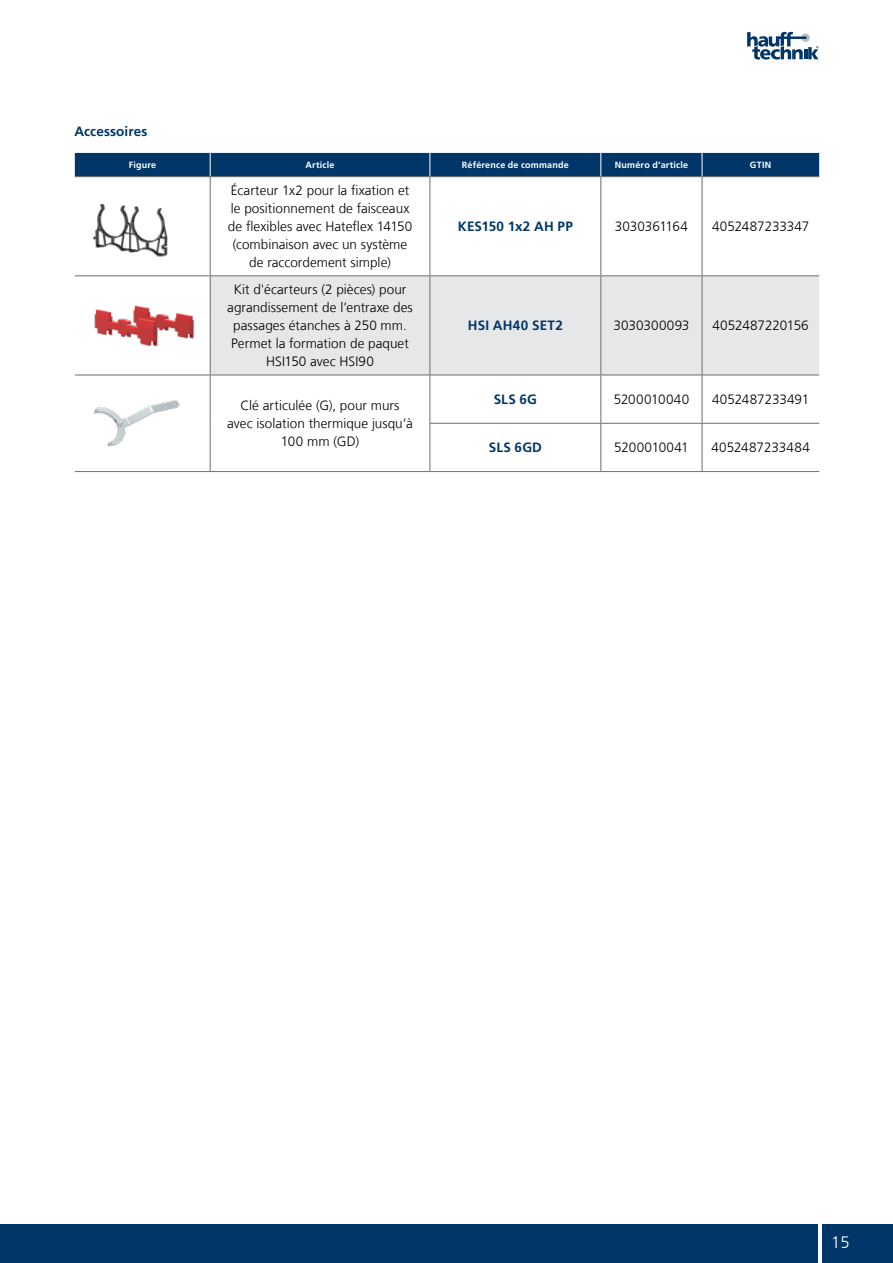
<style>
.page{position:relative;width:893px;height:1263px;background:#fff}
.page>*{position:absolute;margin:0;border:0;box-sizing:border-box;transform-origin:0 0}
.t1{font:300 16.5px "Frutigerfor Hauff";color:#fff}
.t2{font:300 13.5px/18px "Frutigerfor Hauff";letter-spacing:.005em;color:#000;text-align:center}
.t3{font:700 13.5px "Frutigerfor Hauff";letter-spacing:.015em;color:#003768}
.t4{font:300 13.5px "Frutigerfor Hauff";letter-spacing:.025em;color:#000}
.t5{font:700 9px "Frutigerfor Hauff";letter-spacing:.025em;color:#fff}
</style>
<div class="page">
<div style="left:0;top:1225px;width:893px;height:38px;background:#003768"></div>
<hr style="left:819px;top:1213px;width:3px;height:50px;background:#fff">
<svg style="left:747px;top:32px;width:72px;height:28px"></svg>
<div style="left:211px;top:276px;width:608px;height:99px;background:#e6e7e8"></div>
<hr style="left:75px;top:471px;width:135px;height:1px;background:#6d6e71">
<hr style="left:210px;top:471px;width:220px;height:1px;background:#6d6e71">
<hr style="left:210px;top:177px;width:1px;height:98px;background:#6d6e71">
<hr style="left:210px;top:276px;width:1px;height:99px;background:#6d6e71">
<hr style="left:210px;top:375px;width:1px;height:48px;background:#6d6e71">
<hr style="left:210px;top:423px;width:1px;height:48px;background:#6d6e71">
<hr style="left:430px;top:275px;width:171px;height:1px;background:#6d6e71">
<hr style="left:601px;top:275px;width:101px;height:1px;background:#6d6e71">
<hr style="left:702px;top:275px;width:117px;height:1px;background:#6d6e71">
<hr style="left:430px;top:375px;width:171px;height:1px;background:#6d6e71">
<hr style="left:601px;top:375px;width:101px;height:1px;background:#6d6e71">
<hr style="left:702px;top:375px;width:117px;height:1px;background:#6d6e71">
<hr style="left:429px;top:423px;width:172px;height:1px;background:#6d6e71">
<hr style="left:601px;top:423px;width:101px;height:1px;background:#6d6e71">
<hr style="left:702px;top:423px;width:117px;height:1px;background:#6d6e71">
<div style="left:75px;top:153px;width:744px;height:24px;background:#003768"></div>
<hr style="left:600px;top:177px;width:1px;height:98px;background:#6d6e71">
<hr style="left:702px;top:177px;width:1px;height:98px;background:#6d6e71">
<hr style="left:600px;top:276px;width:1px;height:99px;background:#6d6e71">
<hr style="left:702px;top:276px;width:1px;height:99px;background:#6d6e71">
<hr style="left:600px;top:375px;width:1px;height:48px;background:#6d6e71">
<hr style="left:702px;top:375px;width:1px;height:48px;background:#6d6e71">
<hr style="left:600px;top:424px;width:1px;height:47px;background:#6d6e71">
<hr style="left:702px;top:424px;width:1px;height:47px;background:#6d6e71">
<hr style="left:429px;top:177px;width:1px;height:98px;background:#6d6e71">
<hr style="left:429px;top:276px;width:1px;height:99px;background:#6d6e71">
<hr style="left:429px;top:375px;width:1px;height:48px;background:#6d6e71">
<hr style="left:429px;top:424px;width:1px;height:47px;background:#6d6e71">
<hr style="left:75px;top:176px;width:135px;height:1px;background:#6d6e71">
<hr style="left:210px;top:176px;width:219px;height:1px;background:#6d6e71">
<hr style="left:430px;top:471px;width:171px;height:1px;background:#6d6e71">
<hr style="left:601px;top:471px;width:101px;height:1px;background:#6d6e71">
<hr style="left:702px;top:471px;width:117px;height:1px;background:#6d6e71">
<hr style="left:75px;top:275px;width:135px;height:1px;background:#6d6e71">
<hr style="left:210px;top:275px;width:220px;height:1px;background:#6d6e71">
<hr style="left:75px;top:375px;width:135px;height:1px;background:#6d6e71">
<hr style="left:210px;top:375px;width:220px;height:1px;background:#6d6e71">
<img style="left:92px;top:203px;width:76px;height:55px">
<img style="left:94px;top:305px;width:101px;height:42px">
<img style="left:93px;top:400px;width:87px;height:47px">
<p class="t3" style="left:74px;top:123px;width:75px">Accessoires</p>
<p class="t5" style="left:129px;top:160px;width:29px">Figure</p>
<p class="t5" style="left:306px;top:160px;width:31px">Article</p>
<p class="t5" style="left:462px;top:160px;width:109px">Référence de commande</p>
<p class="t5" style="left:615px;top:160px;width:75px">Numéro d‘article</p>
<p class="t5" style="left:750px;top:160px;width:23px">GTIN</p>
<p class="t2" style="left:228px;top:182px;width:186px">Écarteur 1x2 pour la fixation et le positionnement de faisceaux de flexibles avec Hateflex 14150 (combinaison avec un système de raccordement simple)</p>
<p class="t3" style="left:458px;top:218px;width:117px">KES150 1x2 AH PP</p>
<p class="t2" style="left:615px;top:217px;width:75px">3030361164</p>
<p class="t2" style="left:712px;top:217px;width:99px">4052487233347</p>
<p class="t2" style="left:227px;top:281px;width:187px">Kit d'écarteurs (2 pièces) pour agrandissement de l’entraxe des passages étanches à 250 mm.<br>Permet la formation de paquet<br>HSI150 avec HSI90</p>
<p class="t2" style="left:227px;top:396px;width:187px">Clé articulée (G), pour murs avec isolation thermique jusqu‘à<br>100 mm (GD)</p>
<p class="t3" style="left:468px;top:317px;width:97px">HSI AH40 SET2</p>
<p class="t2" style="left:613px;top:317px;width:77px">3030300093</p>
<p class="t2" style="left:712px;top:317px;width:98px">4052487220156</p>
<p class="t3" style="left:494px;top:391px;width:45px">SLS 6G</p>
<p class="t4" style="left:614px;top:391px;width:77px">5200010040</p>
<p class="t2" style="left:712px;top:390px;width:99px">4052487233491</p>
<p class="t3" style="left:489px;top:439px;width:55px">SLS 6GD</p>
<p class="t2" style="left:614px;top:439px;width:76px">5200010041</p>
<p class="t2" style="left:711px;top:439px;width:100px">4052487233484</p>
<p class="t1" style="left:831px;top:1232px;width:20px">15</p>
</div>
